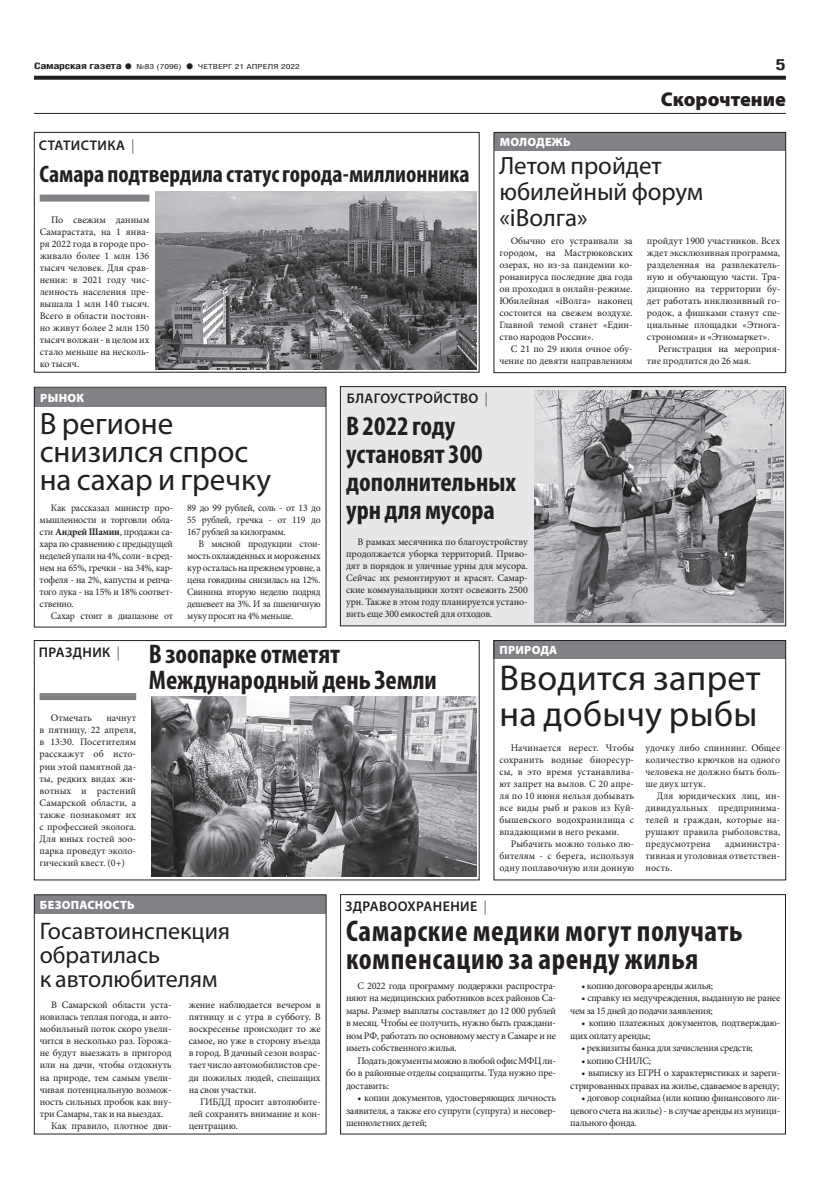
<style>
.page{position:relative;width:820px;height:1191px;background:#fff}
.page>*{position:absolute;margin:0;border:0;box-sizing:border-box;transform-origin:0 0}
.t1{font:36px/36px "Myriad Pro";letter-spacing:.01em;color:#231f20}
.t2{font:31px/28px "Myriad Pro";color:#231f20}
.t3{font:700 condensed 30px/28px "Myriad Pro";letter-spacing:.02em;color:#231f20}
.t4{font:700 condensed 27px/28px "Myriad Pro";color:#231f20}
.t5{font:25px/26px "Myriad Pro";color:#231f20}
.t6{font:700 condensed 24px "Myriad Pro";color:#231f20}
.t7{font:24px/24px "Myriad Pro";color:#231f20}
.t8{font:900 20px "Myriad Pro";color:#231f20}
.t9{font:700 15px "Helios Cond";color:#231f20;scale:1.4 1}
.t10{font:600 14px "Myriad Pro";letter-spacing:.03em;color:#231f20}
.t11{font:900 12px "Myriad Pro";letter-spacing:.02em;color:#fff}
.t12{font:10px/12px "Minion Pro";letter-spacing:-.01em;color:#231f20;text-align:justify}
.t13{font:700 9px "Helios Cond";letter-spacing:-.02em;color:#231f20;scale:1.4 1}
.t14{font:7px "Helios Cond";color:#231f20;scale:1.4 1}
.s1{font-size:16px}
.s2{font-weight:700;font-size:16px}
.s3{font-weight:300}
.s4{font-weight:700}
</style>
<div class="page">
<svg style="left:34px;top:76px;width:751px;height:4px;background:#322f2f"></svg>
<div style="left:34px;top:895px;width:292px;height:19px;background:#808285"></div>
<div style="left:34px;top:387px;width:292px;height:19px;background:#808285"></div>
<div style="left:494px;top:132px;width:291px;height:19px;background:#808285"></div>
<div style="left:493px;top:640px;width:292px;height:19px;background:#808285"></div>
<div style="left:493px;top:132px;width:292px;height:241px;border:1px solid #231f20"></div>
<div style="left:34px;top:387px;width:292px;height:240px;border:1px solid #231f20"></div>
<div style="left:340px;top:386px;width:445px;height:240px;background:#e6e7e9"></div>
<div style="left:340px;top:386px;width:445px;height:240px;border:1px solid #231f20"></div>
<hr style="left:34px;top:113px;width:751px;height:1px;background:#231f20">
<div style="left:34px;top:132px;width:445px;height:240px;border:1px solid #231f20"></div>
<div style="left:40px;top:195px;width:109px;height:7px;background:#808285"></div>
<div style="left:493px;top:640px;width:292px;height:240px;border:1px solid #231f20"></div>
<div style="left:34px;top:640px;width:445px;height:240px;border:1px solid #231f20"></div>
<div style="left:40px;top:693px;width:96px;height:7px;background:#808285"></div>
<div style="left:340px;top:894px;width:445px;height:240px;border:1px solid #231f20"></div>
<img style="left:151px;top:697px;width:325px;height:179px">
<img style="left:534px;top:390px;width:248px;height:233px">
<img style="left:155px;top:191px;width:321px;height:178px">
<p class="t13" style="left:34px;top:61px;width:72px">Самарская газета <span class="s1">•</span></p>
<p class="t14" style="left:136px;top:63px;width:34px">№83 (7096)</p>
<p class="t14" style="left:185px;top:63px;width:83px"><span class="s2">•</span> ЧЕТВЕРГ 21 АПРЕЛЯ 2022</p>
<h3 class="t9" style="left:775px;top:55px;width:9px">5</h3>
<h3 class="t10" style="left:39px;top:136px;width:97px">СТАТИСТИКА <span class="s3">|</span></h3>
<h3 class="t6" style="left:39px;top:159px;width:431px">Самара подтвердила статус города-миллионника</h3>
<p class="t12" style="left:40px;top:214px;width:111px;text-indent:11px">По свежим данным Самарастата, на 1 янва&shy;ря 2022 года в городе про&shy;живало более 1 млн 136 тысяч человек. Для срав&shy;нения: в 2021 году чис&shy;ленность населения пре&shy;вышала 1 млн 140 тысяч.<br>Всего в области постоян&shy;но живут более 2 млн 150 тысяч волжан - в целом их стало меньше на несколь&shy;ко тысяч.</p>
<p class="t11" style="left:499px;top:136px;width:72px">МОЛОДЕЖЬ</p>
<h3 class="t8" style="left:660px;top:87px;width:127px">Скорочтение</h3>
<h3 class="t5" style="left:499px;top:152px;width:205px">Летом пройдет юбилейный форум «iВолга»</h3>
<p class="t12" style="left:499px;top:235px;width:135px;text-indent:11px">Обычно его устраивали за городом, на Мастрюковских озерах, но из-за пандемии ко&shy;ронавируса последние два года он проходил в онлайн-режиме.<br>Юбилейная «iВолга» наконец состоится на свежем воздухе.<br>Главной темой станет «Един&shy;ство народов России».</p>
<p class="t12" style="left:499px;top:343px;width:135px;text-align:right">С 21 по 29 июля очное обу&shy;чение по девяти направлениям</p>
<p class="t12" style="left:646px;top:235px;width:135px">пройдут 1900 участников. Всех ждет эксклюзивная программа, разделенная на развлекатель&shy;ную и обучающую части. Тра&shy;диционно на территории бу&shy;дет работать инклюзивный го&shy;родок, а фишками станут спе&shy;циальные площадки «Этнога&shy;строномия» и «Этномаркет».</p>
<p class="t12" style="left:646px;top:343px;width:135px;text-indent:11px">Регистрация на мероприя&shy;тие продлится до 26 мая.</p>
<h3 class="t10" style="left:347px;top:389px;width:142px">БЛАГОУСТРОЙСТВО <span class="s3">|</span></h3>
<h3 class="t4" style="left:346px;top:412px;width:171px">В 2022 году установят 300 дополнительных урн для мусора</h3>
<p class="t11" style="left:40px;top:391px;width:45px">РЫНОК</p>
<h2 class="t2" style="left:40px;top:409px;width:233px">В регионе снизился спрос на сахар и гречку</h2>
<p class="t12" style="left:187px;top:502px;width:135px">89 до 99 рублей, соль - от 13 до 55 рублей, гречка - от 119 до 167 рублей за килограмм.</p>
<p class="t12" style="left:187px;top:538px;width:135px;text-indent:11px">В мясной продукции стои&shy;мость охлажденных и мороженых кур осталась на прежнем уровне, а цена говядины снизилась на 12%.<br>Свинина вторую неделю подряд дешевеет на 3%. И за пшеничную муку просят на 4% меньше.</p>
<p class="t12" style="left:40px;top:502px;width:135px;text-indent:11px">Как рассказал министр про&shy;мышленности и торговли обла&shy;сти <span class="s4">Андрей Шамин</span>, продажи са&shy;хара по сравнению с предыдущей неделей упали на 4%, соли - в сред&shy;нем на 65%, гречки - на 34%, кар&shy;тофеля - на 2%, капусты и репча&shy;того лука - на 15% и 18% соответ&shy;ственно.</p>
<p class="t12" style="left:51px;top:610px;width:123px">Сахар стоит в диапазоне от</p>
<p class="t12" style="left:346px;top:536px;width:183px;text-indent:11px">В рамках месячника по благоустройству продолжается уборка территорий. Приво&shy;дят в порядок и уличные урны для мусора.<br>Сейчас их ремонтируют и красят. Самар&shy;ские коммунальщики хотят освежить 2500 урн. Также в этом году планируется устано&shy;вить еще 300 емкостей для отходов.</p>
<h3 class="t4" style="left:149px;top:641px;width:289px;line-height:26px">В зоопарке отметят<br>Международный день Земли</h3>
<p class="t11" style="left:499px;top:643px;width:59px">ПРИРОДА</p>
<h3 class="t10" style="left:39px;top:643px;width:82px">ПРАЗДНИК <span class="s3">|</span></h3>
<h1 class="t1" style="left:499px;top:659px;width:263px">Вводится запрет на добычу рыбы</h1>
<p class="t12" style="left:51px;top:712px;width:42px">Отмечать</p>
<p class="t12" style="left:40px;top:712px;width:98px;text-indent:67px">начнут в пятницу, 22 апреля, в 13:30. Посетителям расскажут об исто&shy;рии этой памятной да&shy;ты, редких видах жи&shy;вотных и растений Самарской области, а также познакомят их с профессией эколога.<br>Для юных гостей зоо&shy;парка проведут эколо&shy;гический квест. (0+)</p>
<p class="t12" style="left:499px;top:742px;width:136px;text-indent:11px">Начинается нерест. Чтобы сохранить водные биоресур&shy;сы, в это время устанавлива&shy;ют запрет на вылов. С 20 апре&shy;ля по 10 июня нельзя добывать все виды рыб и раков из Куй&shy;бышевского водохранилища с впадающими в него реками.</p>
<p class="t12" style="left:499px;top:838px;width:136px;text-indent:11px">Рыбачить можно только лю&shy;бителям - с берега, используя одну поплавочную или донную</p>
<p class="t12" style="left:645px;top:742px;width:136px">удочку либо спиннинг. Общее количество крючков на одного человека не должно быть боль&shy;ше двух штук.</p>
<p class="t12" style="left:645px;top:790px;width:136px;text-indent:11px">Для юридических лиц, ин&shy;дивидуальных предпринима&shy;телей и граждан, которые на&shy;рушают правила рыболовства, предусмотрена</p>
<p class="t12" style="left:645px;top:838px;width:136px;text-indent:79px">администра&shy;тивная и уголовная ответствен&shy;ность.</p>
<p class="t11" style="left:40px;top:898px;width:96px">БЕЗОПАСНОСТЬ</p>
<h3 class="t7" style="left:40px;top:918px;width:192px">Госавтоинспекция обратилась<br>к автолюбителям</h3>
<p class="t12" style="left:51px;top:999px;width:122px">В Самарской области уста-</p>
<p class="t12" style="left:40px;top:1011px;width:133px">новилась теплая погода, и авто-</p>
<p class="t12" style="left:40px;top:1023px;width:133px">мобильный поток скоро увели-</p>
<p class="t12" style="left:40px;top:1035px;width:133px">чится в несколько раз. Горожа-</p>
<p class="t12" style="left:40px;top:1047px;width:133px">не будут выезжать в пригород</p>
<p class="t12" style="left:40px;top:1059px;width:133px">или на дачи, чтобы отдохнуть</p>
<p class="t12" style="left:40px;top:1071px;width:133px">на природе, тем самым увели-</p>
<p class="t12" style="left:40px;top:1083px;width:133px">чивая потенциальную возмож-</p>
<p class="t12" style="left:40px;top:1095px;width:133px">ность сильных пробок как вну-</p>
<p class="t12" style="left:40px;top:1107px;width:125px">три Самары, так и на выездах.</p>
<p class="t12" style="left:51px;top:1119px;width:122px">Как правило, плотное дви-</p>
<p class="t12" style="left:189px;top:999px;width:133px">жение наблюдается вечером в пятницу и с утра в субботу. В воскресенье происходит то же самое, но уже в сторону въезда в город. В дачный сезон возрас&shy;тает число автомобилистов сре&shy;ди пожилых людей, спешащих на свои участки.</p>
<p class="t12" style="left:189px;top:1095px;width:133px;text-indent:11px">ГИБДД просит автолюбите&shy;лей сохранять внимание и кон&shy;центрацию.</p>
<h3 class="t10" style="left:345px;top:897px;width:143px">ЗДРАВООХРАНЕНИЕ <span class="s3">|</span></h3>
<h3 class="t3" style="left:346px;top:916px;width:398px">Самарские медики могут получать компенсацию за аренду жилья</h3>
<p class="t12" style="left:346px;top:979px;width:211px;line-height:12.5px;text-indent:11px">С 2022 года программу поддержки распростра&shy;няют на медицинских работников всех районов Са&shy;мары. Размер выплаты составляет до 12 000 рублей в месяц. Чтобы ее получить, нужно быть граждани&shy;ном РФ, работать по основному месту в Самаре и не иметь собственного жилья.</p>
<p class="t12" style="left:346px;top:1054px;width:211px;line-height:12.5px;text-indent:11px">Подать документы можно в любой офис МФЦ ли&shy;бо в районные отделы соцзащиты. Туда нужно пре&shy;доставить:</p>
<p class="t12" style="left:346px;top:1091px;width:211px;line-height:12.5px;text-indent:11px">• копии документов, удостоверяющих личность заявителя, а также его супруги (супруга) и несовер&shy;шеннолетних детей;</p>
<p class="t12" style="left:581px;top:979px;width:133px">• копию договора аренды жилья;</p>
<p class="t12" style="left:570px;top:991px;width:211px;line-height:12.5px;text-indent:11px">• справку из медучреждения, выданную не ранее чем за 15 дней до подачи заявления;</p>
<p class="t12" style="left:570px;top:1016px;width:211px;line-height:12.5px;text-indent:11px">• копию платежных документов, подтверждаю&shy;щих оплату аренды;</p>
<p class="t12" style="left:581px;top:1042px;width:173px">• реквизиты банка для зачисления средств;</p>
<p class="t12" style="left:581px;top:1054px;width:71px">• копию СНИЛС;</p>
<p class="t12" style="left:570px;top:1066px;width:211px;line-height:12.5px;text-align:right">• выписку из ЕГРН о характеристиках и зареги&shy;стрированных правах на жилье, сдаваемое в аренду;</p>
<p class="t12" style="left:570px;top:1091px;width:211px;line-height:12.5px;text-indent:11px">• договор соцнайма (или копию финансового ли&shy;цевого счета на жилье) - в случае аренды из муници&shy;пального фонда.</p>
</div>
